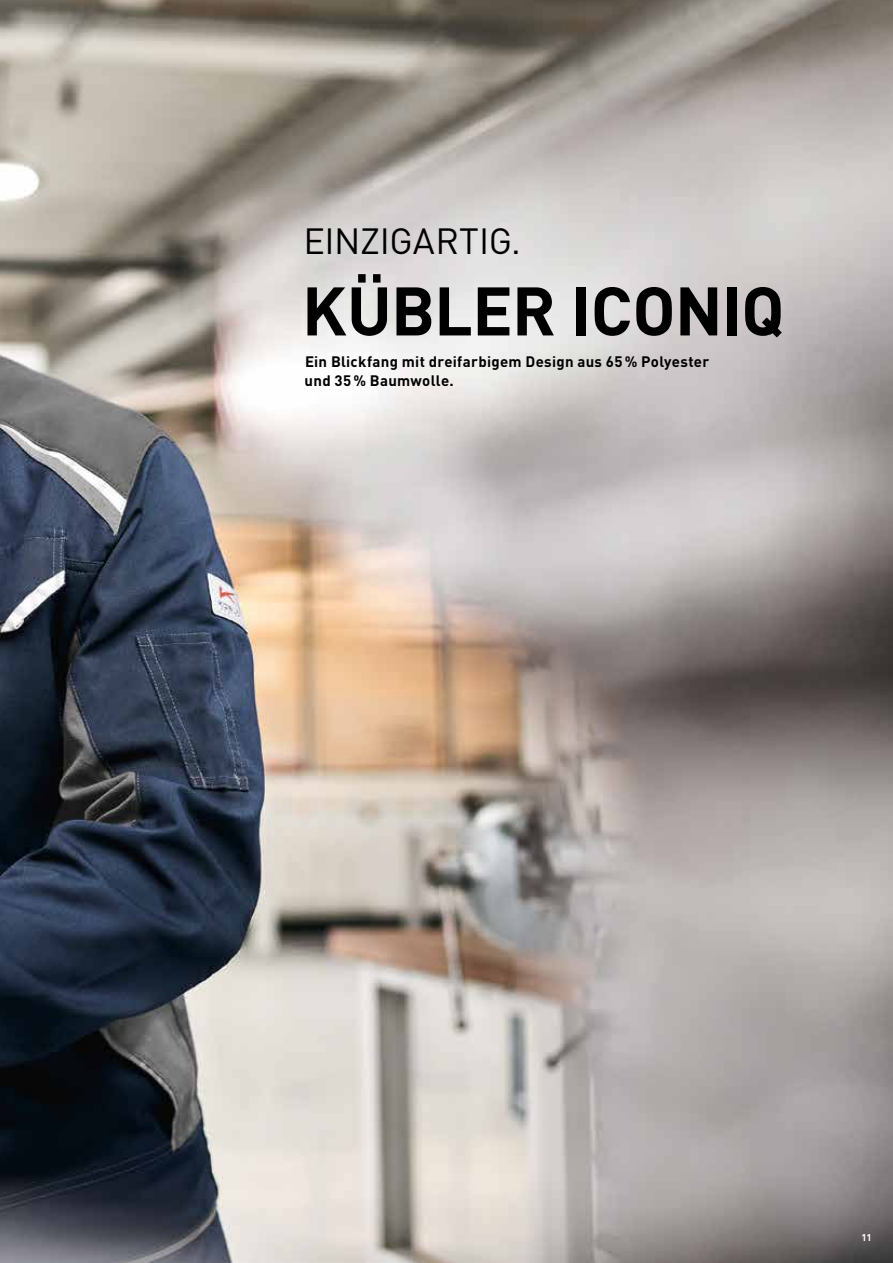
<style>
.page{position:relative;width:893px;height:1263px;background:#fff}
.page>*{position:absolute;margin:0;border:0;box-sizing:border-box;transform-origin:0 0}
.t1{font:700 67.5px "DIN Pro";letter-spacing:-.015em;color:#000}
.t2{font:36px "DIN Pro";letter-spacing:-.01em;color:#000}
.t3{font:700 15px/19.5px "DIN Pro";letter-spacing:.02em;color:#000}
.t4{font:700 9.75px "DIN Pro";color:#fff}
</style>
<div class="page">
<img style="left:0;top:0;width:893px;height:1263px">
<h2 class="t2" style="left:303px;top:213px;width:219px">EINZIGARTIG.</h2>
<h1 class="t1" style="left:302px;top:255px;width:484px">KÜBLER ICONIQ</h1>
<p class="t3" style="left:305px;top:350px;width:406px">Ein Blickfang mit dreifarbigem Design aus 65 % Polyester und 35 % Baumwolle.</p>
<p class="t4" style="left:861px;top:1230px;width:12px">11</p>
</div>
